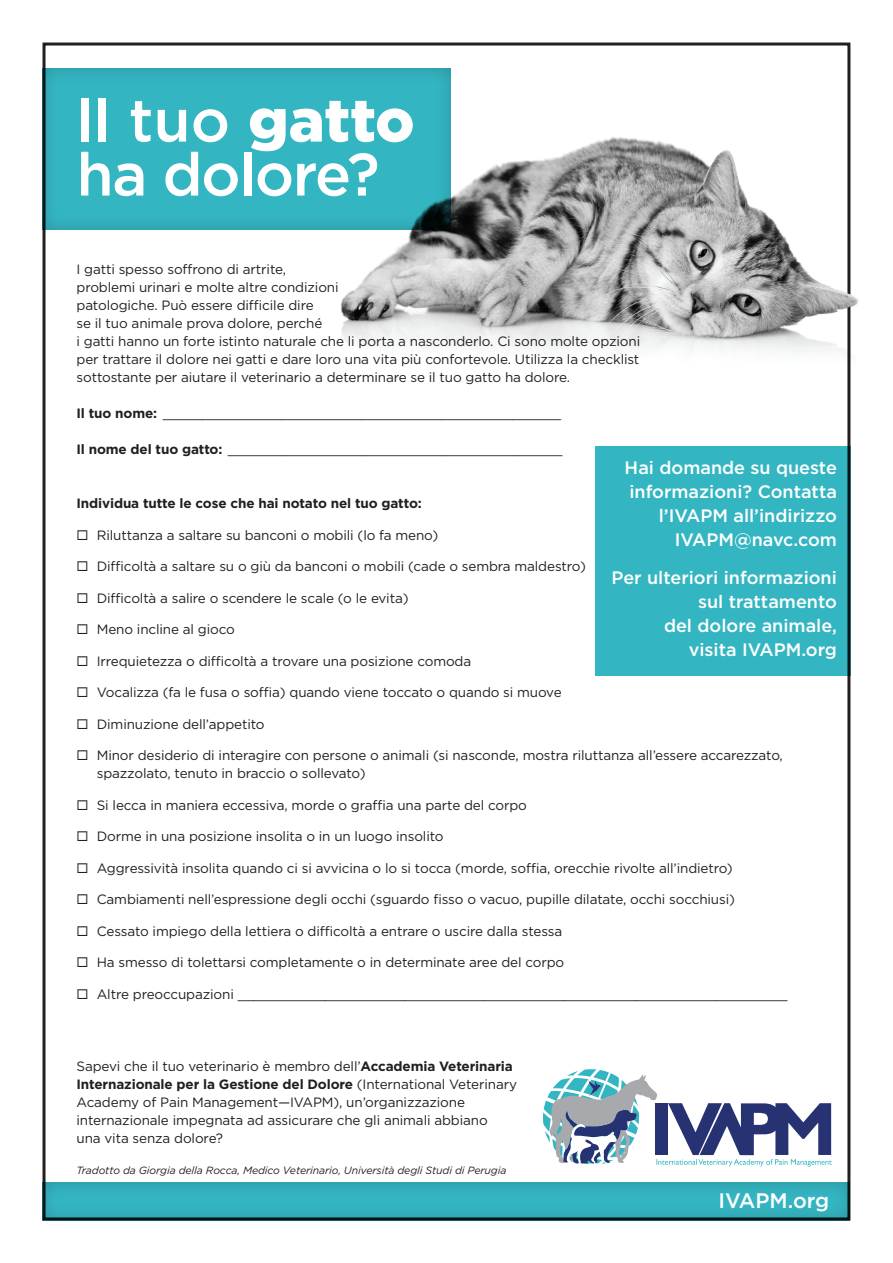
<style>
.page{position:relative;width:893px;height:1263px;background:#fff}
.page>*{position:absolute;margin:0;border:0;box-sizing:border-box;transform-origin:0 0}
.t1{font:500 60px/54px "Gotham";letter-spacing:-.025em;color:#fff}
.t2{font:500 21px "Gotham";color:#fff}
.t3{font:500 18px/24px "Gotham";color:#fff;text-align:right}
.t4{font:13.5px/18px "Gotham";letter-spacing:-.01em;color:#231f20}
.t5{font:italic 13.5px "Gotham";color:#231f20}
.t6{font:700 13.5px "Gotham";letter-spacing:-.01em;color:#231f20}
.t7{font:italic 10.5px "Gotham";letter-spacing:-.01em;color:#231f20}
.s1{font-weight:900}
.s2{font-weight:700;font-style:normal}
.s3{font-weight:700}
</style>
<div class="page">
<img style="left:340px;top:85px;width:519px;height:285px">
<svg style="left:42px;top:1176px;width:809px;height:45px;background:#49aeb8"></svg>
<svg style="left:543px;top:1069px;width:289px;height:97px"></svg>
<svg style="left:42px;top:62px;width:410px;height:169px;background:#3bb4bf"></svg>
<div style="left:595px;top:446px;width:255px;height:230px;background:#34b6c2"></div>
<h1 class="t1" style="left:77px;top:97px;width:339px">ll tuo <span class="s1">gatto </span>ha dolore?</h1>
<p class="t4" style="left:77px;top:261px;width:565px">I gatti spesso soffrono di artrite,<br>problemi urinari e molte altre condizioni<br>patologiche. Può essere difficile dire<br>se il tuo animale prova dolore, perché<br>i gatti hanno un forte istinto naturale che li porta a nasconderlo. Ci sono molte opzioni per trattare il dolore nei gatti e dare loro una vita più confortevole. Utilizza la checklist sottostante per aiutare il veterinario a determinare se il tuo gatto ha dolore.</p>
<p class="t5" style="left:77px;top:408px;width:488px"><span class="s2">Il tuo nome:</span> __________________________________________________</p>
<p class="t4" style="left:77px;top:441px;width:488px"><span class="s3">Il nome del tuo gatto:</span> __________________________________________</p>
<h3 class="t3" style="left:625px;top:457px;width:214px">Hai domande su queste informazioni? Contatta l’IVAPM all’indirizzo<br>IVAPM@navc.com</h3>
<h3 class="t3" style="left:611px;top:566px;width:227px">Per ulteriori informazioni sul trattamento<br>del dolore animale,<br>visita IVAPM.org</h3>
<p class="t6" style="left:77px;top:498px;width:347px">Individua tutte le cose che hai notato nel tuo gatto:</p>
<p class="t4" style="left:77px;top:527px;width:363px">◻ Riluttanza a saltare su banconi o mobili (lo fa meno)</p>
<p class="t4" style="left:77px;top:558px;width:511px">◻ Difficoltà a saltare su o giù da banconi o mobili (cade o sembra maldestro)</p>
<p class="t4" style="left:77px;top:590px;width:334px">◻ Difficoltà a salire o scendere le scale (o le evita)</p>
<p class="t4" style="left:77px;top:621px;width:160px">◻ Meno incline al gioco</p>
<p class="t4" style="left:77px;top:653px;width:396px">◻ Irrequietezza o difficoltà a trovare una posizione comoda</p>
<p class="t4" style="left:77px;top:684px;width:487px">◻ Vocalizza (fa le fusa o soffia) quando viene toccato o quando si muove</p>
<p class="t4" style="left:77px;top:716px;width:190px">◻ Diminuzione dell’appetito</p>
<p class="t4" style="left:97px;top:747px;width:688px;text-indent:-20px">◻ Minor desiderio di interagire con persone o animali (si nasconde, mostra riluttanza all’essere accarezzato, spazzolato, tenuto in braccio o sollevato)</p>
<p class="t4" style="left:77px;top:797px;width:452px">◻ Si lecca in maniera eccessiva, morde o graffia una parte del corpo</p>
<p class="t4" style="left:77px;top:828px;width:369px">◻ Dorme in una posizione insolita o in un luogo insolito</p>
<p class="t4" style="left:77px;top:860px;width:658px">◻ Aggressività insolita quando ci si avvicina o lo si tocca (morde, soffia, orecchie rivolte all’indietro)</p>
<p class="t4" style="left:77px;top:891px;width:660px">◻ Cambiamenti nell’espressione degli occhi (sguardo fisso o vacuo, pupille dilatate, occhi socchiusi)</p>
<p class="t4" style="left:77px;top:923px;width:487px">◻ Cessato impiego della lettiera o difficoltà a entrare o uscire dalla stessa</p>
<p class="t4" style="left:77px;top:954px;width:489px">◻ Ha smesso di tolettarsi completamente o in determinate aree del corpo</p>
<p class="t4" style="left:77px;top:986px;width:712px">◻ Altre preoccupazioni _____________________________________________________________________</p>
<p class="t4" style="left:77px;top:1058px;width:442px">Sapevi che il tuo veterinario è membro dell’<span class="s3">Accademia Veterinaria Internazionale per la Gestione del Dolore</span> (International Veterinary Academy of Pain Management—IVAPM), un’organizzazione internazionale impegnata ad assicurare che gli animali abbiano<br>una vita senza dolore?</p>
<p class="t7" style="left:77px;top:1165px;width:431px">Tradotto da Giorgia della Rocca, Medico Veterinario, Università degli Studi di Perugia</p>
<h2 class="t2" style="left:719px;top:1191px;width:112px">IVAPM.org</h2>
</div>
